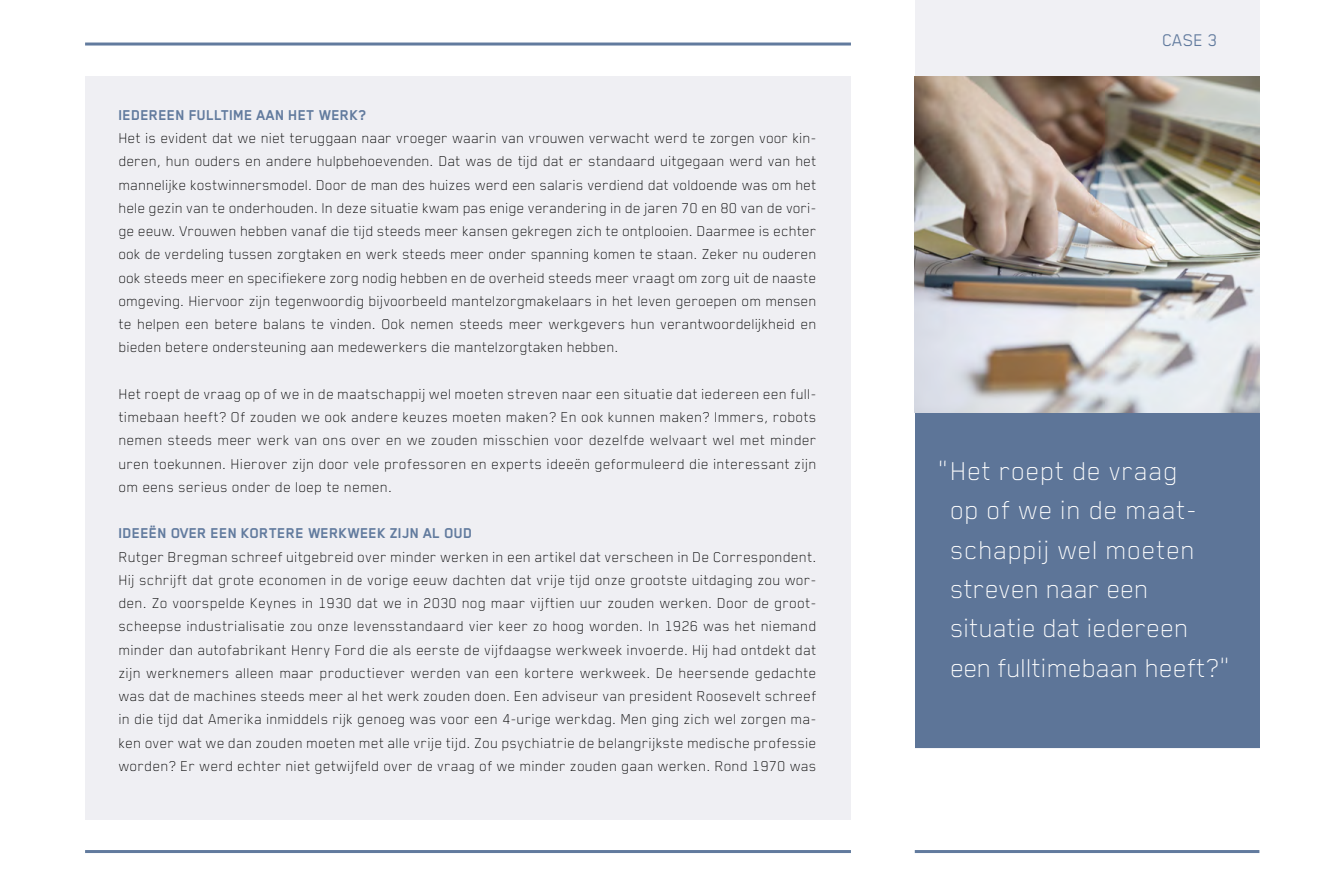
<style>
.page{position:relative;width:1319px;height:893px;background:#fff}
.page>*{position:absolute;margin:0;border:0;box-sizing:border-box;transform-origin:0 0}
.t1{font:100 30px/39.5px "Blender Pro";color:#fff}
.t2{font:19.5px "Blender Pro";color:#627b9e}
.t3{font:100 16.5px/23.2px "Blender Pro";letter-spacing:.02em;color:#000;text-align:justify}
.t4{font:700 16.5px "Blender Pro";color:#627b9e}
</style>
<div class="page">
<div style="left:914px;top:412px;width:345px;height:336px;background:#627b9e"></div>
<div style="left:914px;top:0;width:345px;height:77px;background:#f0f0f4"></div>
<div style="left:85px;top:77px;width:765px;height:743px;background:#efeff3"></div>
<hr style="left:85px;top:850px;width:765px;height:3px;background:#627b9e">
<hr style="left:85px;top:43px;width:765px;height:3px;background:#627b9e">
<hr style="left:914px;top:850px;width:345px;height:3px;background:#627b9e">
<img style="left:914px;top:77px;width:345px;height:335px">
<p class="t4" style="left:119px;top:106px;width:249px">IEDEREEN FULLTIME AAN HET WERK?</p>
<p class="t3" style="left:119px;top:126px;width:699px">Het is evident dat we niet teruggaan naar vroeger waarin van vrouwen verwacht werd te zorgen voor kin&shy;deren, hun ouders en andere hulpbehoevenden. Dat was de tijd dat er standaard uitgegaan werd van het mannelijke kostwinnersmodel. Door de man des huizes werd een salaris verdiend dat voldoende was om het hele gezin van te onderhouden. In deze situatie kwam pas enige verandering in de jaren 70 en 80 van de vori&shy;ge eeuw. Vrouwen hebben vanaf die tijd steeds meer kansen gekregen zich te ontplooien. Daarmee is echter ook de verdeling tussen zorgtaken en werk steeds meer onder spanning komen te staan. Zeker nu ouderen ook steeds meer en specifiekere zorg nodig hebben en de overheid steeds meer vraagt om zorg uit de naaste omgeving. Hiervoor zijn tegenwoordig bijvoorbeeld mantelzorgmakelaars in het leven geroepen om mensen te helpen een betere balans te vinden. Ook nemen steeds meer werkgevers hun verantwoordelijkheid en bieden betere ondersteuning aan medewerkers die mantelzorgtaken hebben.</p>
<p class="t3" style="left:119px;top:382px;width:699px">Het roept de vraag op of we in de maatschappij wel moeten streven naar een situatie dat iedereen een full&shy;timebaan heeft? Of zouden we ook andere keuzes moeten maken? En ook kunnen maken? Immers, robots nemen steeds meer werk van ons over en we zouden misschien voor dezelfde welvaart wel met minder uren toekunnen. Hierover zijn door vele professoren en experts ideeën geformuleerd die interessant zijn om eens serieus onder de loep te nemen.</p>
<p class="t4" style="left:119px;top:525px;width:355px">IDEEËN OVER EEN KORTERE WERKWEEK ZIJN AL OUD</p>
<p class="t3" style="left:119px;top:544px;width:699px">Rutger Bregman schreef uitgebreid over minder werken in een artikel dat verscheen in De Correspondent.<br>Hij schrijft dat grote economen in de vorige eeuw dachten dat vrije tijd onze grootste uitdaging zou wor&shy;den. Zo voorspelde Keynes in 1930 dat we in 2030 nog maar vijftien uur zouden werken. Door de groot&shy;scheepse industrialisatie zou onze levensstandaard vier keer zo hoog worden. In 1926 was het niemand minder dan autofabrikant Henry Ford die als eerste de vijfdaagse werkweek invoerde. Hij had ontdekt dat zijn werknemers alleen maar productiever werden van een kortere werkweek. De heersende gedachte was dat de machines steeds meer al het werk zouden doen. Een adviseur van president Roosevelt schreef in die tijd dat Amerika inmiddels rijk genoeg was voor een 4-urige werkdag. Men ging zich wel zorgen ma&shy;ken over wat we dan zouden moeten met alle vrije tijd. Zou psychiatrie de belangrijkste medische professie worden? Er werd echter niet getwijfeld over de vraag of we minder zouden gaan werken. Rond 1970 was</p>
<p class="t2" style="left:1162px;top:29px;width:57px">CASE 3</p>
<p class="t1" style="left:951px;top:450px;width:281px;text-indent:-13px">“Het roept de vraag<br>op of we in de maat&shy;schappij wel moeten streven naar een situatie dat iedereen een fulltimebaan heeft?”</p>
</div>
